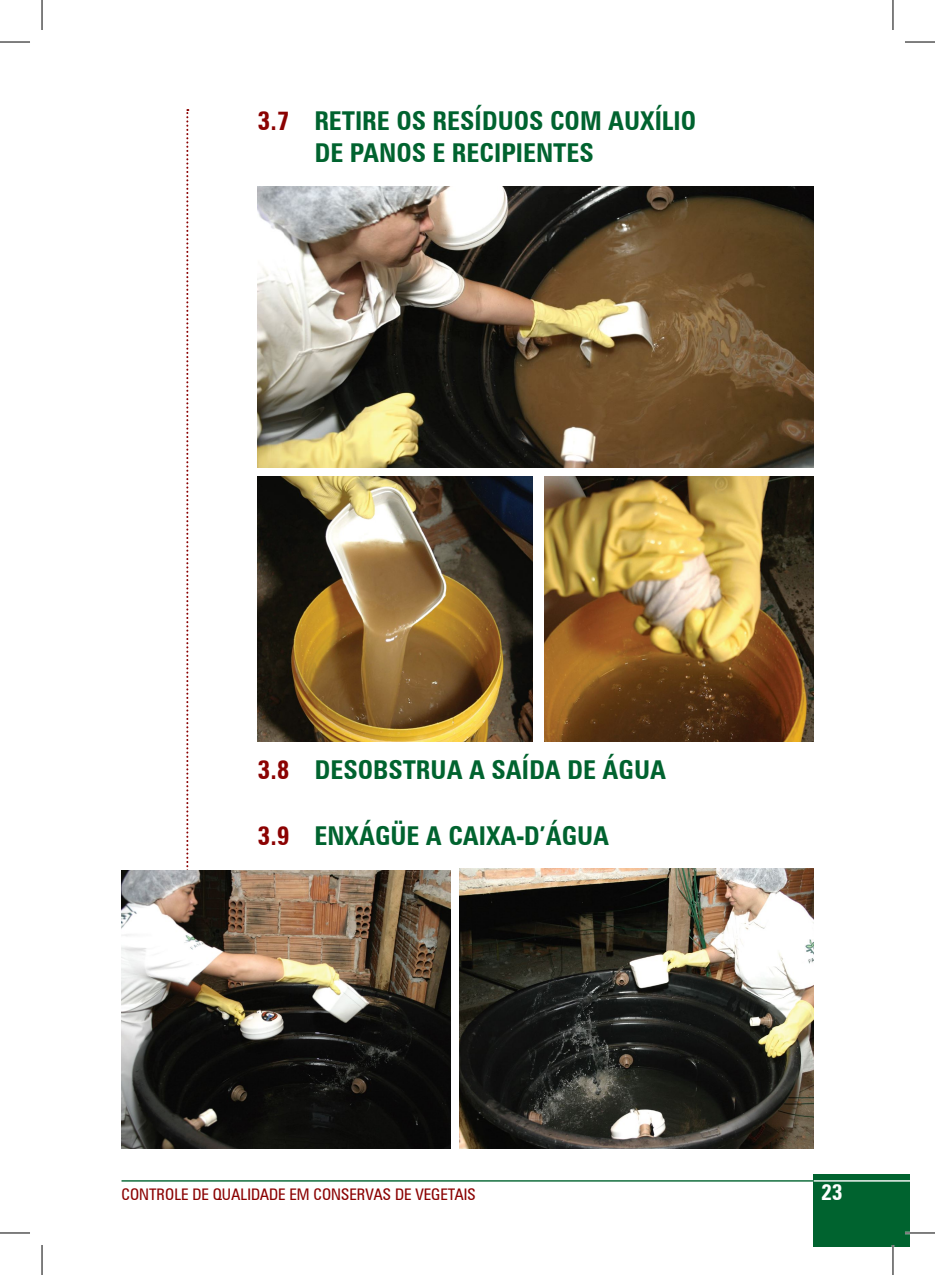
<style>
.page{position:relative;width:935px;height:1275px;background:#fff}
.page>*{position:absolute;margin:0;border:0;box-sizing:border-box;transform-origin:0 0}
.t1{font:700 condensed 26px "Zurich BT";color:#00632f}
.t2{font:700 condensed 22px "Zurich BT";color:#fff}
.t3{font:condensed 16px "Zurich BT";color:#8b0202}
.s1{color:#8b0202}
</style>
<div class="page">
<svg style="left:186px;top:109px;width:2px;height:1040px"></svg>
<hr style="left:121px;top:1180px;width:692px;height:1px;background:#00632f">
<div style="left:813px;top:1174px;width:96px;height:72px;background:#00632f"></div>
<hr style="left:813px;top:1180px;width:96px;height:1px;background:#fff">
<img style="left:257px;top:187px;width:556px;height:281px">
<img style="left:257px;top:476px;width:276px;height:265px">
<img style="left:544px;top:476px;width:269px;height:265px">
<img style="left:121px;top:870px;width:329px;height:278px">
<img style="left:459px;top:868px;width:354px;height:280px">
<hr style="left:904px;top:1231px;width:30px;height:3px;background:#fff">
<hr style="left:891px;top:1245px;width:3px;height:30px;background:#fff">
<hr style="left:0;top:42px;width:30px;height:1px;background:#000">
<hr style="left:904px;top:42px;width:30px;height:1px;background:#000">
<hr style="left:0;top:1232px;width:30px;height:1px;background:#000">
<hr style="left:904px;top:1232px;width:30px;height:1px;background:#000">
<hr style="left:42px;top:0;width:1px;height:30px;background:#000">
<hr style="left:42px;top:1245px;width:1px;height:30px;background:#000">
<hr style="left:892px;top:0;width:1px;height:30px;background:#000">
<hr style="left:892px;top:1245px;width:1px;height:30px;background:#000">
<p class="t1" style="left:257px;top:105px;width:84px"><span class="s1">3.7</span> RETIRE</p>
<p class="t1" style="left:396px;top:105px;width:101px">OSRESÍDUOS</p>
<p class="t1" style="left:550px;top:105px;width:18px">COM</p>
<p class="t1" style="left:608px;top:105px;width:66px">AUXÍLIO</p>
<p class="t1" style="left:314px;top:137px;width:52px">DE PANOS</p>
<p class="t1" style="left:432px;top:137px;width:34px">E RECIPIENTES</p>
<p class="t1" style="left:257px;top:753px;width:89px"><span class="s1">3.8</span> DESOBSTRUA</p>
<p class="t1" style="left:469px;top:753px;width:151px">ASAÍDA DE ÁGUA</p>
<p class="t1" style="left:257px;top:820px;width:305px"><span class="s1">3.9</span> ENXÁGÜE A CAIXA-D’ÁGUA</p>
<p class="t3" style="left:121px;top:1184px;width:356px">CONTROLE DE QUALIDADE EM CONSERVAS DE VEGETAIS</p>
<p class="t2" style="left:821px;top:1179px;width:23px">23</p>
</div>
